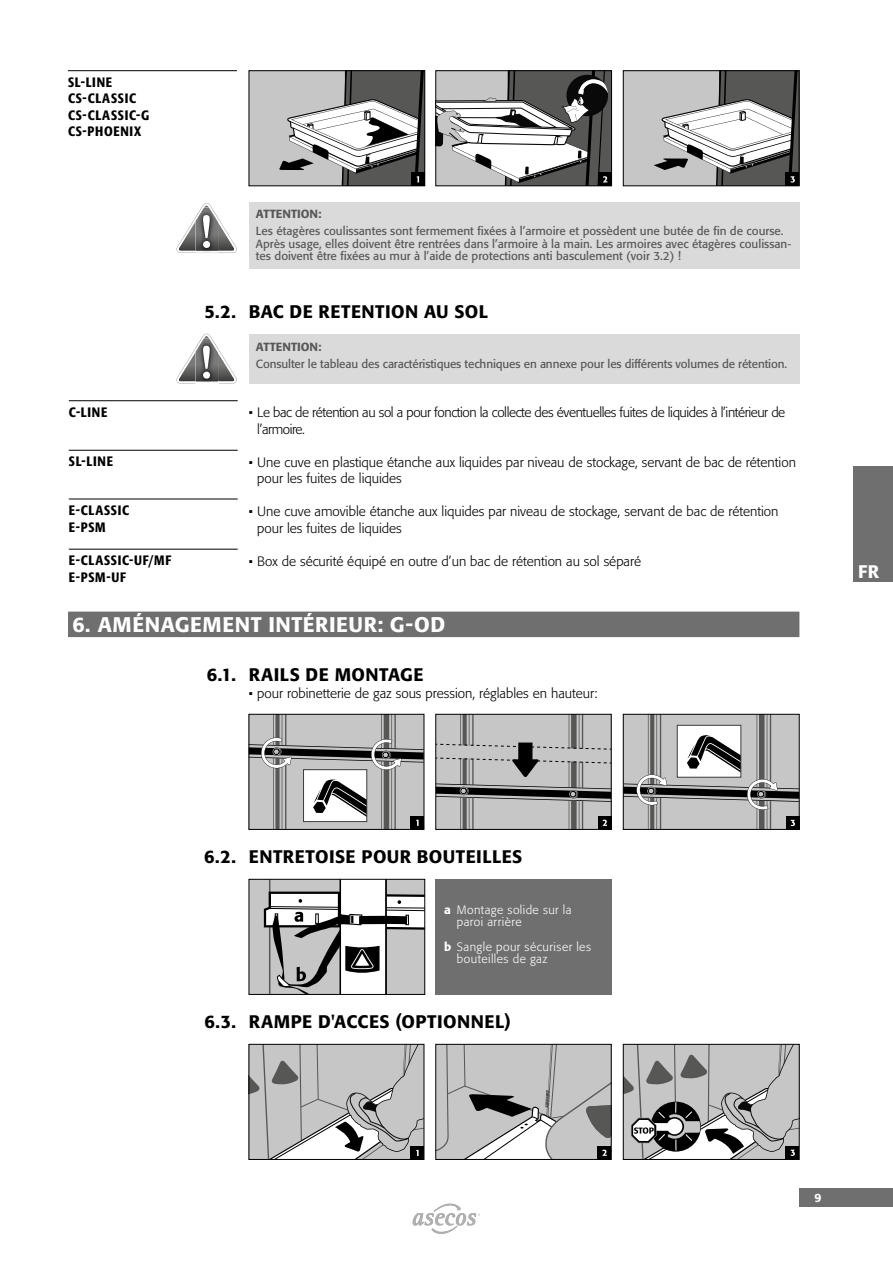
<style>
.page{position:relative;width:893px;height:1263px;background:#fff}
.page>*{position:absolute;margin:0;border:0;box-sizing:border-box;transform-origin:0 0}
.t1{font:500 21px "Formata Pro";letter-spacing:.025em;color:#fff}
.t2{font:500 18px "Formata Pro";letter-spacing:.025em;color:#000}
.t3{font:500 18px "Formata Pro";color:#fff}
.t4{font:300 13.5px/16.5px "Formata Pro";color:#000}
.t5{font:300 13.5px/16.5px "Formata Pro";letter-spacing:-.03em;color:#000}
.t6{font:500 condensed 13.5px/16.5px "Formata Pro";letter-spacing:.055em;color:#000}
.t7{font:300 12px/12px "Formata Pro";letter-spacing:.035em;color:#fff}
.t8{font:500 12px "Formata Pro";color:#fff}
.t9{font:11.7px/12.8px "Formata Pro";color:#575756}
.t10{font:500 11.7px "Formata Pro";color:#575756}
.s1{font-weight:500}
.s2{color:#575756}
</style>
<div class="page">
<div style="left:799px;top:1188px;width:94px;height:18px;background:#706f6f"></div>
<div style="left:854px;top:467px;width:39px;height:115px;background:#706f6f"></div>
<svg style="left:413px;top:1204px;width:67px;height:29px"></svg>
<div style="left:68px;top:612px;width:731px;height:25px;background:#706f6f"></div>
<div style="left:249px;top:71px;width:176px;height:115px;background:#c6c6c6"></div>
<svg style="left:279px;top:73px;width:144px;height:111px"></svg>
<div style="left:249px;top:71px;width:176px;height:115px;border:1px solid #000"></div>
<svg style="left:438px;top:73px;width:172px;height:111px"></svg>
<div style="left:436px;top:71px;width:176px;height:115px;border:1px solid #000"></div>
<div style="left:623px;top:71px;width:176px;height:115px;background:#c6c6c6"></div>
<svg style="left:654px;top:73px;width:143px;height:111px"></svg>
<div style="left:623px;top:71px;width:176px;height:115px;border:1px solid #000"></div>
<div style="left:249px;top:202px;width:550px;height:67px;background:#dadada"></div>
<div style="left:249px;top:335px;width:550px;height:49px;background:#dadada"></div>
<svg style="left:251px;top:716px;width:171px;height:112px;background:#ababab"></svg>
<div style="left:249px;top:714px;width:175px;height:116px;border:1px solid #000"></div>
<svg style="left:438px;top:716px;width:171px;height:112px;background:#a7a7a7"></svg>
<div style="left:436px;top:714px;width:175px;height:116px;border:1px solid #000"></div>
<svg style="left:625px;top:716px;width:172px;height:112px;background:#adadad"></svg>
<div style="left:623px;top:714px;width:176px;height:116px;border:1px solid #000"></div>
<div style="left:249px;top:879px;width:176px;height:115px;background:#c6c6c6"></div>
<svg style="left:264px;top:881px;width:159px;height:112px"></svg>
<div style="left:249px;top:879px;width:176px;height:116px;border:1px solid #000"></div>
<div style="left:436px;top:879px;width:176px;height:116px;background:#706f6f"></div>
<svg style="left:251px;top:1046px;width:171px;height:112px;background:#bababa"></svg>
<div style="left:249px;top:1044px;width:175px;height:116px;border:1px solid #000"></div>
<svg style="left:438px;top:1046px;width:171px;height:112px;background:#b9b9b9"></svg>
<div style="left:436px;top:1044px;width:175px;height:116px;border:1px solid #000"></div>
<svg style="left:625px;top:1046px;width:172px;height:112px;background:#ababab"></svg>
<div style="left:623px;top:1044px;width:176px;height:116px;border:1px solid #000"></div>
<hr style="left:68px;top:70px;width:169px;height:1px;background:#000">
<svg style="left:177px;top:203px;width:60px;height:50px"></svg>
<svg style="left:177px;top:334px;width:60px;height:50px"></svg>
<hr style="left:69px;top:400px;width:169px;height:1px;background:#000">
<hr style="left:69px;top:499px;width:169px;height:1px;background:#000">
<hr style="left:69px;top:549px;width:169px;height:1px;background:#000">
<hr style="left:69px;top:450px;width:169px;height:1px;background:#000">
<p class="t6" style="left:68px;top:74px;width:83px">SL-LINE<br>CS-CLASSIC<br>CS-CLASSIC-G<br>CS-PHOENIX</p>
<p class="t6" style="left:69px;top:404px;width:40px">C-LINE</p>
<p class="t6" style="left:69px;top:453px;width:46px">SL-LINE</p>
<p class="t6" style="left:69px;top:502px;width:62px">E-CLASSIC<br>E-PSM</p>
<p class="t6" style="left:69px;top:552px;width:104px">E-CLASSIC-UF/MF<br>E-PSM-UF</p>
<p class="t10" style="left:256px;top:206px;width:67px">ATTENTION:</p>
<p class="t9" style="left:256px;top:225px;width:537px">Les étagères coulissantes sont fermement fixées à l’armoire et possèdent une butée de fin de course.<br>Après usage, elles doivent être rentrées dans l’armoire à la main. Les armoires avec étagères coulissan&shy;tes doivent être fixées au mur à l’aide de protections anti basculement (voir 3.2) !</p>
<h2 class="t2" style="left:205px;top:302px;width:285px">5.2. BAC DE RETENTION AU SOL</h2>
<p class="t10" style="left:256px;top:339px;width:67px">ATTENTION:</p>
<p class="t9" style="left:256px;top:357px;width:533px">Consulter le tableau des caractéristiques techniques en annexe pour les différents volumes de rétention.</p>
<p class="t5" style="left:257px;top:404px;width:530px;text-indent:-9px">• Le bac de rétention au sol a pour fonction la collecte des éventuelles fuites de liquides à l’intérieur de l’armoire.</p>
<p class="t4" style="left:257px;top:454px;width:540px;text-indent:-9px">• Une cuve en plastique étanche aux liquides par niveau de stockage, servant de bac de rétention pour les fuites de liquides</p>
<p class="t4" style="left:257px;top:503px;width:523px;text-indent:-9px">• Une cuve amovible étanche aux liquides par niveau de stockage, servant de bac de rétention pour les fuites de liquides</p>
<p class="t4" style="left:249px;top:553px;width:394px">• Box de sécurité équipé en outre d’un bac de rétention au sol séparé</p>
<h1 class="t1" style="left:72px;top:612px;width:374px">6. AMÉNAGEMENT INTÉRIEUR: G-OD</h1>
<h2 class="t2" style="left:207px;top:665px;width:218px">6.1. RAILS DE MONTAGE</h2>
<p class="t4" style="left:249px;top:685px;width:350px">• pour robinetterie de gaz sous pression, réglables en hauteur:</p>
<h2 class="t2" style="left:204px;top:846px;width:320px">6.2. ENTRETOISE POUR BOUTEILLES</h2>
<p class="t7" style="left:457px;top:904px;width:116px;text-indent:-13px"><span class="s1">a</span> Montage solide sur la paroi arrière</p>
<p class="t7" style="left:457px;top:941px;width:136px;text-indent:-13px"><span class="s1">b</span> Sangle pour sécuriser les bouteilles de gaz</p>
<h2 class="t2" style="left:205px;top:1011px;width:308px">6.3. RAMPE D'ACCES (OPTIONNEL)</h2>
<h2 class="t3" style="left:858px;top:561px;width:23px">FR</h2>
<p class="t8" style="left:814px;top:1191px;width:23px">9 <span class="s2">9</span></p>
</div>
